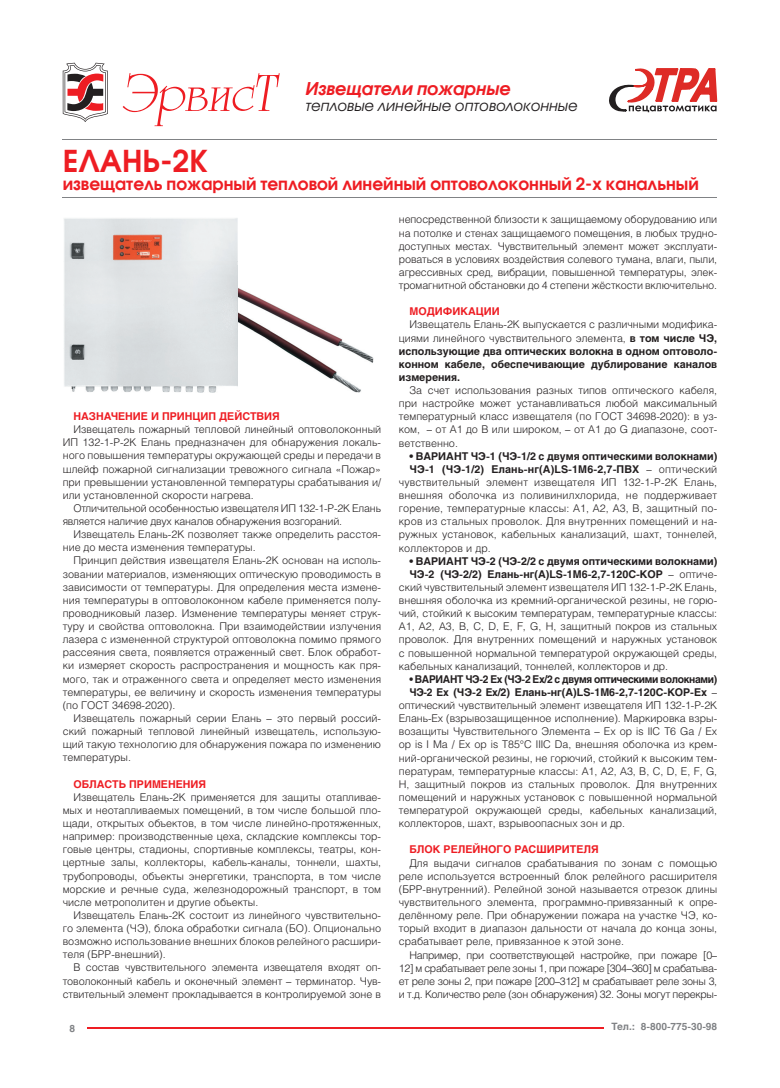
<style>
.page{position:relative;width:780px;height:1088px;background:#fff}
.page>*{position:absolute;margin:0;border:0;box-sizing:border-box;transform-origin:0 0}
.t1{font:700 30px "Avant Garde Gothic C";color:#ee1d23}
.t2{font:italic 700 17.5px "Avant Garde Gothic C";color:#ee1d23}
.t3{font:700 16.88px "Avant Garde Gothic C";color:#ee1d23}
.t4{font:italic 15px "Avant Garde Gothic C";color:#231f20}
.t5{font:10.62px/13.1px "Helios Light C";color:#231f20;text-align:justify}
.t6{font:700 10.62px/13.1px "Helios C";color:#231f20}
.t7{font:10.62px/13.1px "Helios Light C";letter-spacing:-.02em;color:#231f20}
.t8{font:700 10.62px/13.1px "Helios C";letter-spacing:-.03em;color:#231f20;scale:.96 1}
.t9{font:700 10.62px "Helios C";color:#ee1d23}
.t10{font:700 10px "Helios C";color:#808285}
.s1{font-family:"Helios C";font-weight:700}
.s2{font-family:"Helios Light C";font-weight:400}
</style>
<div class="page">
<svg style="left:63px;top:63px;width:45px;height:59px"></svg>
<svg style="left:123px;top:73px;width:157px;height:53px"></svg>
<hr style="left:87px;top:1027px;width:516px;height:1px;background:#ee1d23">
<svg style="left:609px;top:68px;width:108px;height:44px"></svg>
<hr style="left:63px;top:140px;width:654px;height:1px;background:#808285">
<hr style="left:63px;top:197px;width:654px;height:1px;background:#808285">
<img style="left:238px;top:288px;width:135px;height:104px">
<img style="left:64px;top:218px;width:174px;height:87px">
<img style="left:64px;top:305px;width:129px;height:87px">
<img style="left:193px;top:266px;width:45px;height:126px">
<h2 class="t2" style="left:305px;top:82px;width:206px">Извещатели пожарные</h2>
<h3 class="t4" style="left:305px;top:100px;width:274px">тепловые линейные оптоволоконные</h3>
<h1 class="t1" style="left:63px;top:149px;width:147px">ЕЛАНЬ-2К</h1>
<h3 class="t3" style="left:63px;top:177px;width:637px">извещатель пожарный тепловой линейный оптоволоконный 2-х канальный</h3>
<p class="t9" style="left:73px;top:412px;width:208px">НАЗНАЧЕНИЕ И ПРИНЦИП ДЕЙСТВИЯ</p>
<p class="t5" style="left:63px;top:424px;width:320px;text-indent:11px">Извещатель пожарный тепловой линейный оптоволоконный ИП 132-1-Р-2К Елань предназначен для обнаружения локаль&shy;ного повышения температуры окружающей среды и передачи в шлейф пожарной сигнализации тревожного сигнала «Пожар» при превышении установленной температуры срабатывания и/ или установленной скорости нагрева.</p>
<p class="t7" style="left:63px;top:503px;width:320px;text-indent:11px">Отличительной особенностью извещателя ИП 132-1-Р-2К Елань является наличие двух каналов обнаружения возгораний.</p>
<p class="t5" style="left:63px;top:529px;width:320px;text-indent:11px">Извещатель Елань-2К позволяет также определить расстоя&shy;ние до места изменения температуры.</p>
<p class="t5" style="left:63px;top:555px;width:320px;text-indent:11px">Принцип действия извещателя Елань-2К основан на исполь&shy;зовании материалов, изменяющих оптическую проводимость в зависимости от температуры. Для определения места измене&shy;ния температуры в оптоволоконном кабеле применяется полу&shy;проводниковый лазер. Изменение температуры меняет струк&shy;туру и свойства оптоволокна. При взаимодействии излучения лазера с измененной структурой оптоволокна помимо прямого рассеяния света, появляется отраженный свет. Блок обработ&shy;ки измеряет скорость распространения и мощность как пря&shy;мого, так и отраженного света и определяет место изменения температуры, ее величину и скорость изменения температуры (по ГОСТ 34698-2020).</p>
<p class="t5" style="left:63px;top:713px;width:320px;text-indent:11px">Извещатель пожарный серии Елань – это первый россий&shy;ский пожарный тепловой линейный извещатель, использую&shy;щий такую технологию для обнаружения пожара по изменению температуры.</p>
<p class="t9" style="left:73px;top:780px;width:134px">ОБЛАСТЬ ПРИМЕНЕНИЯ</p>
<p class="t5" style="left:63px;top:791px;width:320px;text-indent:11px">Извещатель Елань-2К применяется для защиты отапливае&shy;мых и неотапливаемых помещений, в том числе большой пло&shy;щади, открытых объектов, в том числе линейно-протяженных, например: производственные цеха, складские комплексы тор&shy;говые центры, стадионы, спортивные комплексы, театры, кон&shy;цертные залы, коллекторы, кабель-каналы, тоннели, шахты, трубопроводы, объекты энергетики, транспорта, в том числе морские и речные суда, железнодорожный транспорт, в том числе метрополитен и другие объекты.</p>
<p class="t5" style="left:63px;top:909px;width:320px;text-indent:11px">Извещатель Елань-2К состоит из линейного чувствительно&shy;го элемента (ЧЭ), блока обработки сигнала (БО). Опционально возможно использование внешних блоков релейного расшири&shy;теля (БРР-внешний).</p>
<p class="t5" style="left:63px;top:962px;width:320px;text-indent:11px">В состав чувствительного элемента извещателя входят оп&shy;товолоконный кабель и оконечный элемент – терминатор. Чув&shy;ствительный элемент прокладывается в контролируемой зоне в</p>
<p class="t5" style="left:399px;top:214px;width:320px">непосредственной близости к защищаемому оборудованию или на потолке и стенах защищаемого помещения, в любых трудно&shy;доступных местах. Чувствительный элемент может эксплуати&shy;роваться в условиях воздействия солевого тумана, влаги, пыли, агрессивных сред, вибрации, повышенной температуры, элек&shy;тромагнитной обстановки до 4 степени жёсткости включительно.</p>
<p class="t9" style="left:409px;top:308px;width:92px">МОДИФИКАЦИИ</p>
<p class="t5" style="left:399px;top:319px;width:320px;text-align:right">Извещатель Елань-2К выпускается с различными модифика&shy;циями линейного чувствительного элемента, <span class="s1">в том числе ЧЭ,</span></p>
<p class="t6" style="left:399px;top:345px;width:320px;text-align:justify">использующие два оптических волокна в одном оптоволо&shy;конном кабеле, обеспечивающие дублирование каналов измерения.</p>
<p class="t5" style="left:399px;top:385px;width:320px;text-indent:11px">За счет использования разных типов оптического кабеля, при настройке может устанавливаться любой максимальный температурный класс извещателя (по ГОСТ 34698-2020): в уз&shy;ком, – от А1 до В или широком, – от А1 до G диапазоне, соот&shy;ветственно.</p>
<p class="t6" style="left:409px;top:450px;width:309px">• ВАРИАНТ ЧЭ-1 (ЧЭ-1/2 с двумя оптическими волокнами)<br>ЧЭ-1 (ЧЭ-1/2) Елань-нг(А)LS-1М6-2,7-ПВХ <span class="s2">– оптический</span></p>
<p class="t5" style="left:399px;top:477px;width:320px">чувствительный элемент извещателя ИП 132-1-Р-2К Елань, внешняя оболочка из поливинилхлорида, не поддерживает горение, температурные классы: A1, A2, A3, B, защитный по&shy;кров из стальных проволок. Для внутренних помещений и на&shy;ружных установок, кабельных канализаций, шахт, тоннелей, коллекторов и др.</p>
<p class="t6" style="left:409px;top:555px;width:309px">• ВАРИАНТ ЧЭ-2 (ЧЭ-2/2 с двумя оптическими волокнами)<br>ЧЭ-2 (ЧЭ-2/2) Елань-нг(А)LS-1М6-2,7-120С-КОР <span class="s2">– оптиче-</span></p>
<p class="t5" style="left:399px;top:582px;width:320px">ский чувствительный элемент извещателя ИП 132-1-Р-2К Елань, внешняя оболочка из кремний-органической резины, не горю&shy;чий, стойкий к высоким температурам, температурные классы:<br>A1, A2, A3, B, C, D, E, F, G, Н, защитный покров из стальных проволок. Для внутренних помещений и наружных установок с повышенной нормальной температурой окружающей среды, кабельных канализаций, тоннелей, коллекторов и др.</p>
<p class="t8" style="left:409px;top:673px;width:322px">• ВАРИАНТ ЧЭ-2 Ex (ЧЭ-2 Ex/2 с двумя оптическими волокнами)<br>ЧЭ-2 Ex (ЧЭ-2 Ex/2) Елань-нг(А)LS-1М6-2,7-120С-КОР-Ех <span class="s2">–</span></p>
<p class="t5" style="left:399px;top:700px;width:320px">оптический чувствительный элемент извещателя ИП 132-1-Р-2К Елань-Ех (взрывозащищенное исполнение). Маркировка взры&shy;возащиты Чувствительного Элемента – Ex op is IIC T6 Gа / Ex op is I Ма / Ex op is T85°C IIIC Da, внешняя оболочка из крем&shy;ний-органической резины, не горючий, стойкий к высоким тем&shy;пературам, температурные классы: A1, A2, A3, B, C, D, E, F, G, Н, защитный покров из стальных проволок. Для внутренних помещений и наружных установок с повышенной нормальной температурой окружающей среды, кабельных канализаций, коллекторов, шахт, взрывоопасных зон и др.</p>
<p class="t9" style="left:409px;top:846px;width:191px">БЛОК РЕЛЕЙНОГО РАСШИРИТЕЛЯ</p>
<p class="t5" style="left:399px;top:857px;width:320px;text-indent:11px">Для выдачи сигналов срабатывания по зонам с помощью реле используется встроенный блок релейного расширителя (БРР-внутренний). Релейной зоной называется отрезок длины чувствительного элемента, программно-привязанный к опре&shy;делённому реле. При обнаружении пожара на участке ЧЭ, ко&shy;торый входит в диапазон дальности от начала до конца зоны, срабатывает реле, привязанное к этой зоне.</p>
<p class="t5" style="left:399px;top:949px;width:320px;text-indent:11px">Например, при соответствующей настройке, при пожаре [0– 12] м срабатывает реле зоны 1, при пожаре [304–360] м срабатыва&shy;ет реле зоны 2, при пожаре [200–312] м срабатывает реле зоны 3, и т.д. Количество реле (зон обнаружения) 32. Зоны могут перекры-</p>
<p class="t10" style="left:69px;top:1024px;width:7px">8</p>
<p class="t10" style="left:611px;top:1022px;width:107px">Тел.: 8-800-775-30-98</p>
</div>
